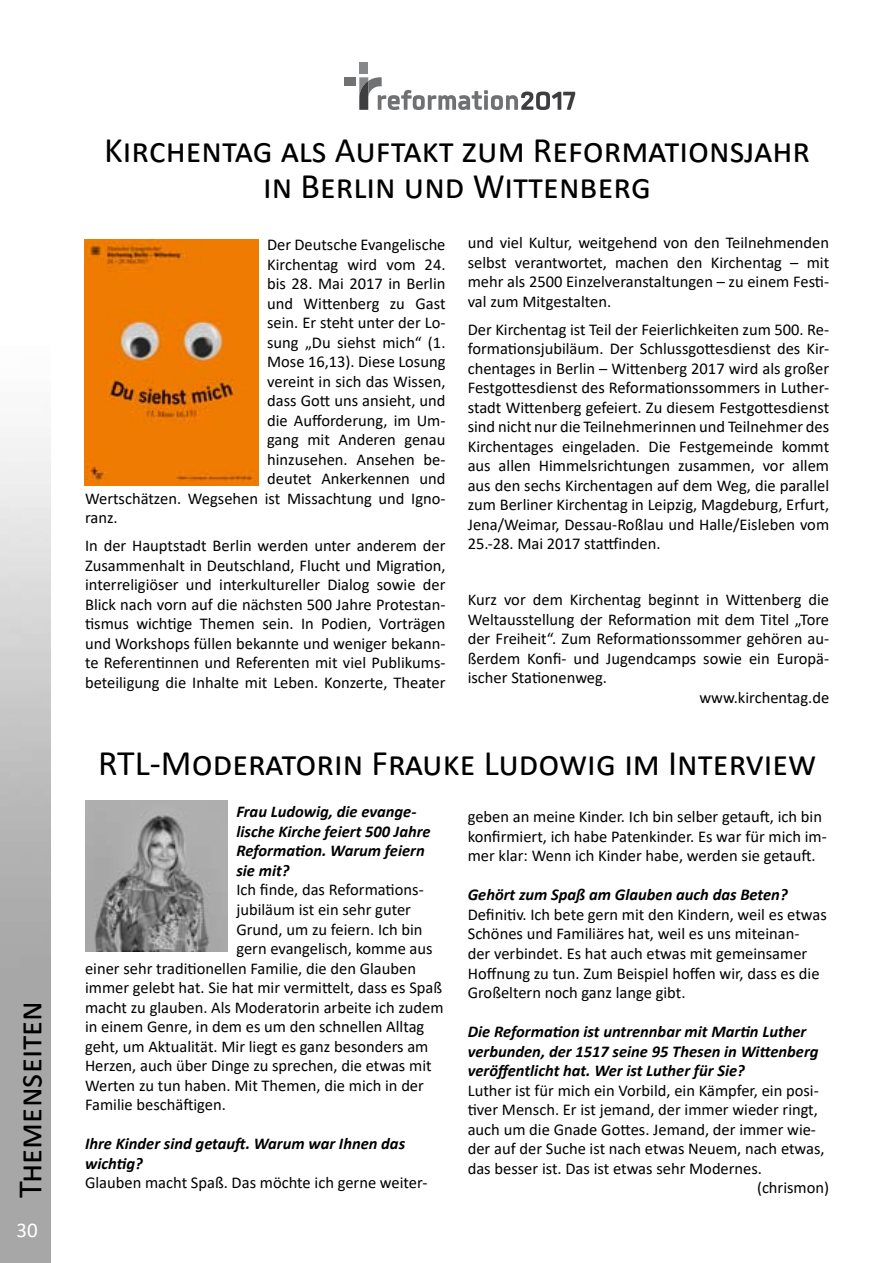
<style>
.page{position:relative;width:893px;height:1263px;background:#fff}
.page>*{position:absolute;margin:0;border:0;box-sizing:border-box;transform-origin:0 0}
.t1{font:36px/36px "Calibri";color:#000;text-align:center}
.t2{font:34.5px "Calibri";color:#000}
.t3{font:21px "Calibri";color:#fff}
.t4{font:16.5px/19.5px "Calibri";color:#000;text-align:justify}
.t5{font:italic 700 16.5px/19.5px "Calibri";color:#000}
</style>
<div class="page">
<img style="left:85px;top:239px;width:174px;height:246px">
<img style="left:85px;top:800px;width:143px;height:152px">
<div style="left:359px;top:62px;width:9px;height:12px;background:#878889"></div>
<div style="left:344px;top:77px;width:12px;height:9px;background:#707173"></div>
<svg style="left:359px;top:77px;width:216px;height:33px"></svg>
<h2 class="t2" style="left:6px;top:1198px;width:199px;rotate:-90deg">Themenseiten</h2>
<p class="t3" style="left:16px;top:1215px;width:23px">30</p>
<h1 class="t1" style="left:104px;top:131px;width:708px">Kirchentag als Auftakt zum Reformationsjahr in Berlin und Wittenberg</h1>
<p class="t4" style="left:468px;top:233px;width:363px">und viel Kultur, weitgehend von den Teilnehmenden selbst verantwortet, machen den Kirchentag – mit mehr als 2500 Einzelveranstaltungen – zu einem Festi&shy;val zum Mitgestalten.</p>
<p class="t4" style="left:468px;top:319px;width:363px">Der Kirchentag ist Teil der Feierlichkeiten zum 500. Re&shy;formationsjubiläum. Der Schlussgottesdienst des Kir&shy;chentages in Berlin – Wittenberg 2017 wird als großer Festgottesdienst des Reformationssommers in Luther&shy;stadt Wittenberg gefeiert. Zu diesem Festgottesdienst sind nicht nur die Teilnehmerinnen und Teilnehmer des Kirchentages eingeladen. Die Festgemeinde kommt aus allen Himmelsrichtungen zusammen, vor allem aus den sechs Kirchentagen auf dem Weg, die parallel zum Berliner Kirchentag in Leipzig, Magdeburg, Erfurt, Jena/Weimar, Dessau-Roßlau und Halle/Eisleben vom 25.-28. Mai 2017 stattfinden.</p>
<p class="t4" style="left:267px;top:235px;width:180px">Der Deutsche Evangelische</p>
<p class="t4" style="left:267px;top:254px;width:180px">Kirchentag wird vom 24.</p>
<p class="t4" style="left:267px;top:274px;width:180px">bis 28. Mai 2017 in Berlin</p>
<p class="t4" style="left:267px;top:293px;width:180px">und Wittenberg zu Gast</p>
<p class="t4" style="left:267px;top:313px;width:180px">sein. Er steht unter der Lo-</p>
<p class="t4" style="left:267px;top:332px;width:180px">sung „Du siehst mich“ (1.</p>
<p class="t4" style="left:267px;top:352px;width:180px">Mose 16,13). Diese Losung</p>
<p class="t4" style="left:267px;top:371px;width:180px">vereint in sich das Wissen,</p>
<p class="t4" style="left:267px;top:391px;width:180px">dass Gott uns ansieht, und</p>
<p class="t4" style="left:267px;top:410px;width:180px">die Aufforderung, im Um-</p>
<p class="t4" style="left:267px;top:430px;width:180px">gang mit Anderen genau</p>
<p class="t4" style="left:267px;top:449px;width:180px">hinzusehen. Ansehen be-</p>
<p class="t4" style="left:267px;top:469px;width:180px">deutet Ankerkennen und</p>
<p class="t4" style="left:85px;top:488px;width:362px">Wertschätzen. Wegsehen ist Missachtung und Igno-</p>
<p class="t4" style="left:85px;top:508px;width:34px">ranz.</p>
<p class="t4" style="left:85px;top:536px;width:362px">In der Hauptstadt Berlin werden unter anderem der Zusammenhalt in Deutschland, Flucht und Migration, interreligiöser und interkultureller Dialog sowie der Blick nach vorn auf die nächsten 500 Jahre Protestan&shy;tismus wichtige Themen sein. In Podien, Vorträgen und Workshops füllen bekannte und weniger bekann&shy;te Referentinnen und Referenten mit viel Publikums&shy;beteiligung die Inhalte mit Leben. Konzerte, Theater</p>
<p class="t4" style="left:468px;top:590px;width:363px">Kurz vor dem Kirchentag beginnt in Wittenberg die</p>
<p class="t4" style="left:468px;top:609px;width:363px">Weltausstellung der Reformation mit dem Titel „Tore</p>
<p class="t4" style="left:468px;top:629px;width:363px">der Freiheit“. Zum Reformationssommer gehören au-</p>
<p class="t4" style="left:468px;top:648px;width:363px">ßerdem Konfi- und Jugendcamps sowie ein Europä-</p>
<p class="t4" style="left:468px;top:668px;width:141px">ischer Stationenweg.</p>
<p class="t4" style="left:699px;top:687px;width:131px">www.kirchentag.de</p>
<h1 class="t1" style="left:98px;top:744px;width:719px">RTL-Moderatorin Frauke Ludowig im Interview</h1>
<p class="t5" style="left:236px;top:802px;width:196px">Frau Ludowig, die evange&shy;lische Kirche feiert 500 Jahre<br>Reformation. Warum feiern sie mit?</p>
<p class="t4" style="left:236px;top:880px;width:189px">Ich finde, das Reformations-</p>
<p class="t4" style="left:236px;top:899px;width:176px">jubiläum ist ein sehr guter</p>
<p class="t4" style="left:236px;top:919px;width:188px">Grund, um zu feiern. Ich bin</p>
<p class="t4" style="left:236px;top:938px;width:198px">gern evangelisch, komme aus</p>
<p class="t4" style="left:85px;top:958px;width:333px">einer sehr traditionellen Familie, die den Glauben</p>
<p class="t4" style="left:85px;top:977px;width:359px">immer gelebt hat. Sie hat mir vermittelt, dass es Spaß</p>
<p class="t4" style="left:85px;top:997px;width:360px">macht zu glauben. Als Moderatorin arbeite ich zudem</p>
<p class="t4" style="left:85px;top:1016px;width:341px">in einem Genre, in dem es um den schnellen Alltag</p>
<p class="t4" style="left:85px;top:1036px;width:345px">geht, um Aktualität. Mir liegt es ganz besonders am</p>
<p class="t4" style="left:85px;top:1055px;width:348px">Herzen, auch über Dinge zu sprechen, die etwas mit</p>
<p class="t4" style="left:85px;top:1075px;width:340px">Werten zu tun haben. Mit Themen, die mich in der</p>
<p class="t4" style="left:85px;top:1094px;width:142px">Familie beschäftigen.</p>
<p class="t5" style="left:85px;top:1133px;width:322px">Ihre Kinder sind getauft. Warum war Ihnen das wichtig?</p>
<p class="t4" style="left:85px;top:1172px;width:344px">Glauben macht Spaß. Das möchte ich gerne weiter-</p>
<p class="t4" style="left:468px;top:807px;width:361px;text-align:left">geben an meine Kinder. Ich bin selber getauft, ich bin konfirmiert, ich habe Patenkinder. Es war für mich im&shy;mer klar: Wenn ich Kinder habe, werden sie getauft.</p>
<p class="t5" style="left:468px;top:885px;width:321px">Gehört zum Spaß am Glauben auch das Beten?</p>
<p class="t4" style="left:468px;top:904px;width:361px;text-align:left">Definitiv. Ich bete gern mit den Kindern, weil es etwas Schönes und Familiäres hat, weil es uns miteinan-<br>der verbindet. Es hat auch etwas mit gemeinsamer Hoffnung zu tun. Zum Beispiel hoffen wir, dass es die Großeltern noch ganz lange gibt.</p>
<p class="t5" style="left:468px;top:1021px;width:352px">Die Reformation ist untrennbar mit Martin Luther verbunden, der 1517 seine 95 Thesen in Wittenberg veröffentlicht hat. Wer ist Luther für Sie?</p>
<p class="t4" style="left:468px;top:1080px;width:352px">Luther ist für mich ein Vorbild, ein Kämpfer, ein posi-</p>
<p class="t4" style="left:468px;top:1099px;width:352px">tiver Mensch. Er ist jemand, der immer wieder ringt,</p>
<p class="t4" style="left:468px;top:1119px;width:350px">auch um die Gnade Gottes. Jemand, der immer wie-</p>
<p class="t4" style="left:468px;top:1138px;width:358px">der auf der Suche ist nach etwas Neuem, nach etwas,</p>
<p class="t4" style="left:468px;top:1158px;width:296px">das besser ist. Das ist etwas sehr Modernes.</p>
<p class="t4" style="left:757px;top:1177px;width:74px">(chrismon)</p>
</div>
